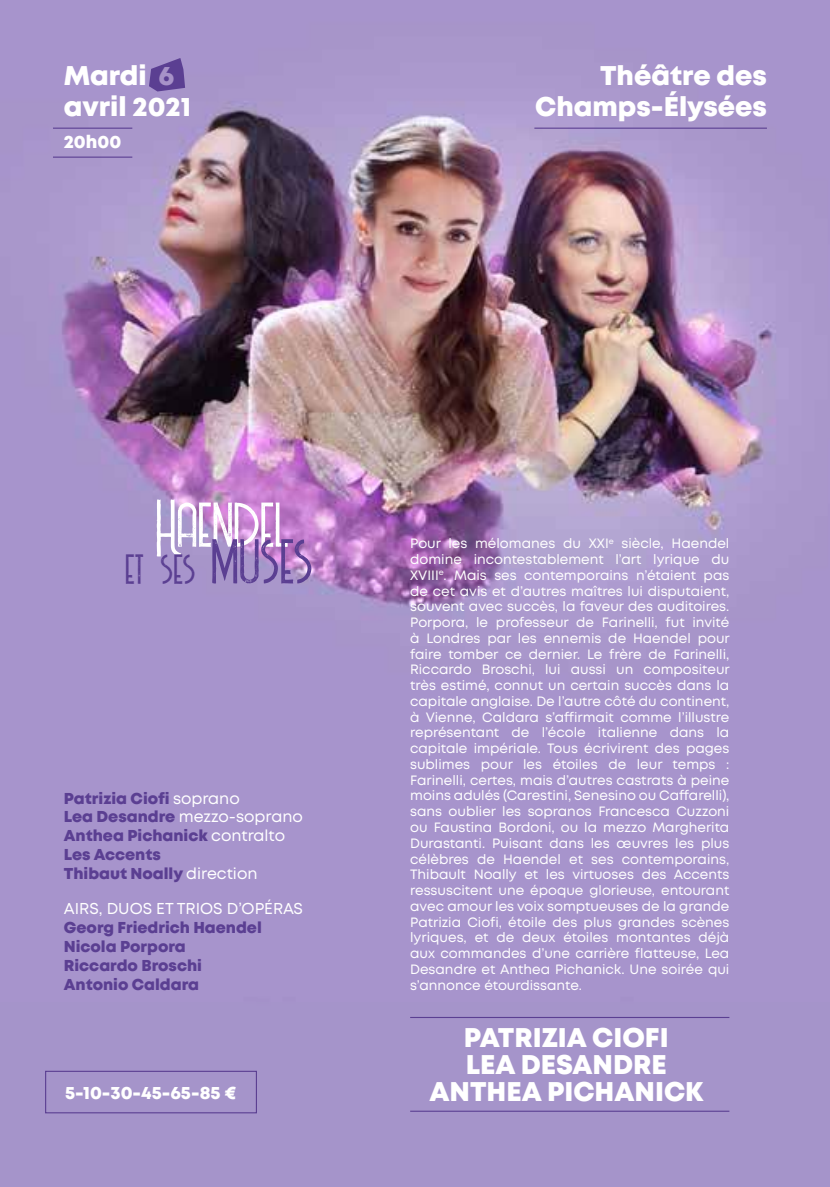
<style>
.page{position:relative;width:830px;height:1187px;background:#fff}
.page>*{position:absolute;margin:0;border:0;box-sizing:border-box;transform-origin:0 0}
.t1{font:73.8px "Billionaire Medium Grunge";letter-spacing:.015em;color:#fff}
.t2{font:49.27px "Billionaire Medium Grunge";color:#5b3f92}
.t3{font:800 27px/31.5px "Mont";color:#fff;text-align:right}
.t4{font:800 18px "Mont";color:#fff}
.t5{font:800 15.75px/18.9px "Mont";color:#5b3f92}
.t6{font:15.75px "Mont";color:#fff}
.t7{font:13.5px/15.8px "Mont";color:#fff;text-align:justify}
.s1{color:#a792c8}
.s2{font-size:73.8px}
.s3{font-weight:400;color:#fff}
</style>
<div class="page">
<img style="left:0;top:0;width:829px;height:1002px">
<div style="left:0;top:1002px;width:829px;height:184px;background:#a594ca"></div>
<div style="left:45px;top:1070px;width:212px;height:43px;border:1px solid #5b3f92"></div>
<hr style="left:410px;top:1110px;width:319px;height:1px;background:#5b3f92">
<hr style="left:53px;top:128px;width:79px;height:1px;background:#5b3f92">
<hr style="left:410px;top:1016px;width:319px;height:1px;background:#5b3f92">
<hr style="left:534px;top:128px;width:232px;height:1px;background:#5b3f92">
<hr style="left:53px;top:156px;width:79px;height:2px;background:#5b3f92">
<svg style="left:149px;top:58px;width:36px;height:33px"></svg>
<h3 class="t3" style="left:64px;top:60px;width:129px;text-align:left">Mardi <span class="s1">6 </span>avril 2021</h3>
<h3 class="t4" style="left:64px;top:130px;width:59px">20h00</h3>
<h3 class="t3" style="left:535px;top:60px;width:233px">Théâtre des<br>Champs-Élysées</h3>
<h1 class="t1" style="left:157px;top:488px;width:134px">Haendel</h1>
<h2 class="t2" style="left:126px;top:544px;width:188px">et ses <span class="s2">muses</span></h2>
<p class="t5" style="left:64px;top:788px;width:240px">Patrizia Ciofi <span class="s3">soprano<br></span>Lea Desandre <span class="s3">mezzo-soprano<br></span>Anthea Pichanick <span class="s3">contralto<br></span>Les Accents<br>Thibaut Noally <span class="s3">direction</span></p>
<p class="t6" style="left:64px;top:898px;width:240px">AIRS, DUOS ET TRIOS D’OPÉRAS</p>
<p class="t5" style="left:64px;top:917px;width:199px">Georg Friedrich Haendel<br>Nicola Porpora<br>Riccardo Broschi<br>Antonio Caldara</p>
<h3 class="t4" style="left:65px;top:1080px;width:173px">5-10-30-45-65-85 €</h3>
<p class="t7" style="left:410px;top:535px;width:321px">Pour les mélomanes du XXI<sup>e</sup> siècle, Haendel domine incontestablement l’art lyrique du XVIII<sup>e</sup>. Mais ses contemporains n’étaient pas de cet avis et d’autres maîtres lui disputaient, souvent avec succès, la faveur des auditoires.<br>Porpora, le professeur de Farinelli, fut invité à Londres par les ennemis de Haendel pour faire tomber ce dernier. Le frère de Farinelli, Riccardo Broschi, lui aussi un compositeur très estimé, connut un certain succès dans la capitale anglaise. De l’autre côté du continent, à Vienne, Caldara s’affirmait comme l’illustre représentant de l’école italienne dans la capitale impériale. Tous écrivirent des pages sublimes pour les étoiles de leur temps :<br>Farinelli, certes, mais d’autres castrats à peine moins adulés (Carestini, Senesino ou Caffarelli), sans oublier les sopranos Francesca Cuzzoni ou Faustina Bordoni, ou la mezzo Margherita Durastanti. Puisant dans les œuvres les plus célèbres de Haendel et ses contemporains, Thibault Noally et les virtuoses des Accents ressuscitent une époque glorieuse, entourant avec amour les voix somptueuses de la grande Patrizia Ciofi, étoile des plus grandes scènes lyriques, et de deux étoiles montantes déjà aux commandes d’une carrière flatteuse, Lea Desandre et Anthea Pichanick. Une soirée qui s’annonce étourdissante.</p>
<h3 class="t3" style="left:429px;top:1024px;width:275px;line-height:27px;text-align:center">PATRIZIA CIOFI<br>LEA DESANDRE<br>ANTHEA PICHANICK</h3>
</div>
